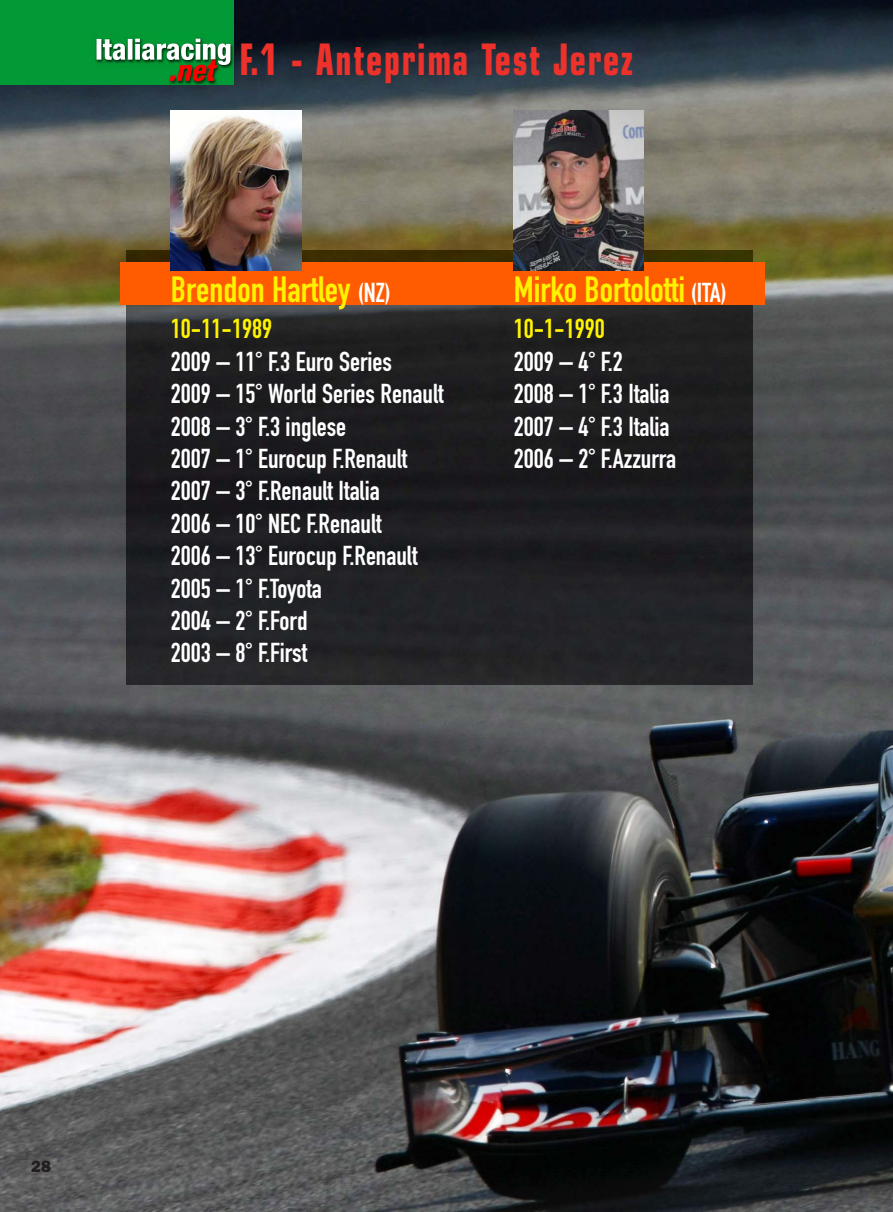
<style>
.page{position:relative;width:893px;height:1212px;background:#fff}
.page>*{position:absolute;margin:0;border:0;box-sizing:border-box;transform-origin:0 0}
.t1{font:700 condensed 43.5px "Eurostile LT Std";letter-spacing:.05em;color:#ee312a;scale:.8 1}
.t2{font:36px "DIN Engschrift Std";color:#fff200}
.t3{font:27px/32.4px "DIN Engschrift Std";color:#fff}
.t4{font:27px "DIN Engschrift Std";color:#fff200}
.t5{font:16.5px "ITC Franklin Gothic Std Hvy";color:#231f20}
.s1{font-size:27px;color:#fff}
</style>
<div class="page">
<img style="left:0;top:0;width:893px;height:1212px">
<img style="left:127px;top:251px;width:626px;height:433px">
<div style="left:120px;top:262px;width:644px;height:43px;background:#ff5b00"></div>
<img style="left:171px;top:111px;width:130px;height:159px">
<img style="left:513px;top:111px;width:131px;height:159px">
<div style="left:0;top:0;width:234px;height:85px;background:#029a36"></div>
<img style="left:97px;top:39px;width:133px;height:42px">
<h1 class="t1" style="left:239px;top:35px;width:494px">F.1 - Anteprima Test Jerez</h1>
<h2 class="t2" style="left:171px;top:276px;width:221px">Brendon Hartley <span class="s1">(NZ)</span></h2>
<p class="t4" style="left:171px;top:319px;width:103px">10-11-1989</p>
<p class="t3" style="left:171px;top:348px;width:274px">2009 – 11° F.3 Euro Series<br>2009 – 15° World Series Renault<br>2008 – 3° F.3 inglese<br>2007 – 1° Eurocup F.Renault<br>2007 – 3° F.Renault Italia<br>2006 – 10° NEC F.Renault<br>2006 – 13° Eurocup F.Renault<br>2005 – 1° F.Toyota<br>2004 – 2° F.Ford<br>2003 – 8° F.First</p>
<h2 class="t2" style="left:514px;top:276px;width:215px">Mirko Bortolotti <span class="s1">(ITA)</span></h2>
<p class="t4" style="left:514px;top:319px;width:93px">10-1-1990</p>
<p class="t3" style="left:514px;top:348px;width:164px">2009 – 4° F.2<br>2008 – 1° F.3 Italia<br>2007 – 4° F.3 Italia<br>2006 – 2° F.Azzurra</p>
<p class="t5" style="left:31px;top:1160px;width:21px">28</p>
</div>
